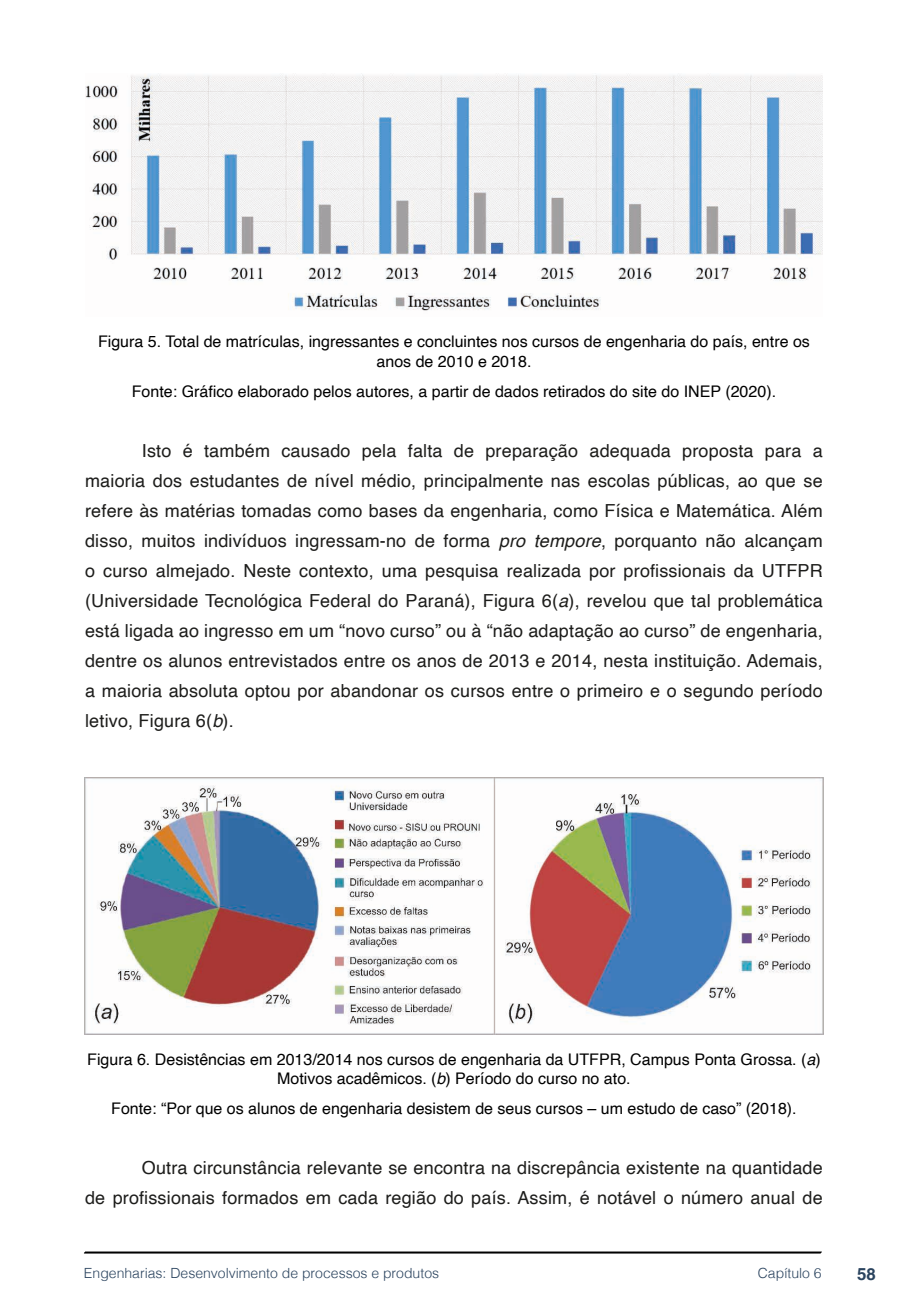
<style>
.page{position:relative;width:908px;height:1304px;background:#fff}
.page>*{position:absolute;margin:0;border:0;box-sizing:border-box;transform-origin:0 0}
.t1{font:18px/30px "Helvetica";letter-spacing:.01em;color:#1d1d1b;text-align:justify}
.t2{font:700 16.8px "Helvetica";color:#2b445f}
.t3{font:16px/19.2px "Helvetica";color:#000;text-align:center}
.t4{font:300 14px "Helvetica";color:#2b445f}
.s1{font-style:italic}
</style>
<div class="page">
<svg style="left:84px;top:1251px;width:737px;height:3px;background:#515151"></svg>
<img style="left:86px;top:74px;width:735px;height:237px">
<img style="left:85px;top:777px;width:737px;height:257px">
<p class="t3" style="left:98px;top:333px;width:713px">Figura 5. Total de matrículas, ingressantes e concluintes nos cursos de engenharia do país, entre os anos de 2010 e 2018.</p>
<p class="t3" style="left:132px;top:382px;width:645px">Fonte: Gráfico elaborado pelos autores, a partir de dados retirados do site do INEP (2020).</p>
<p class="t1" style="left:85px;top:436px;width:738px;text-indent:57px">Isto é também causado pela falta de preparação adequada proposta para a maioria dos estudantes de nível médio, principalmente nas escolas públicas, ao que se refere às matérias tomadas como bases da engenharia, como Física e Matemática. Além disso, muitos indivíduos ingressam-no de forma <span class="s1">pro tempore</span>, porquanto não alcançam o curso almejado. Neste contexto, uma pesquisa realizada por profissionais da UTFPR (Universidade Tecnológica Federal do Paraná), Figura 6(<span class="s1">a</span>), revelou que tal problemática está ligada ao ingresso em um “novo curso” ou à “não adaptação ao curso” de engenharia, dentre os alunos entrevistados entre os anos de 2013 e 2014, nesta instituição. Ademais, a maioria absoluta optou por abandonar os cursos entre o primeiro e o segundo período letivo, Figura 6(<span class="s1">b</span>).</p>
<p class="t3" style="left:87px;top:1050px;width:734px">Figura 6. Desistências em 2013/2014 nos cursos de engenharia da UTFPR, Campus Ponta Grossa. (<span class="s1">a</span>)<br>Motivos acadêmicos. (<span class="s1">b</span>) Período do curso no ato.</p>
<p class="t3" style="left:111px;top:1100px;width:686px">Fonte: “Por que os alunos de engenharia desistem de seus cursos – um estudo de caso” (2018).</p>
<p class="t1" style="left:85px;top:1154px;width:738px;text-align:right">Outra circunstância relevante se encontra na discrepância existente na quantidade<br>de profissionais formados em cada região do país. Assim, é notável o número anual de</p>
<p class="t4" style="left:84px;top:1261px;width:356px">Engenharias: Desenvolvimento de processos e produtos</p>
<p class="t4" style="left:757px;top:1261px;width:65px">Capítulo 6</p>
<p class="t2" style="left:856px;top:1264px;width:20px">58</p>
</div>
